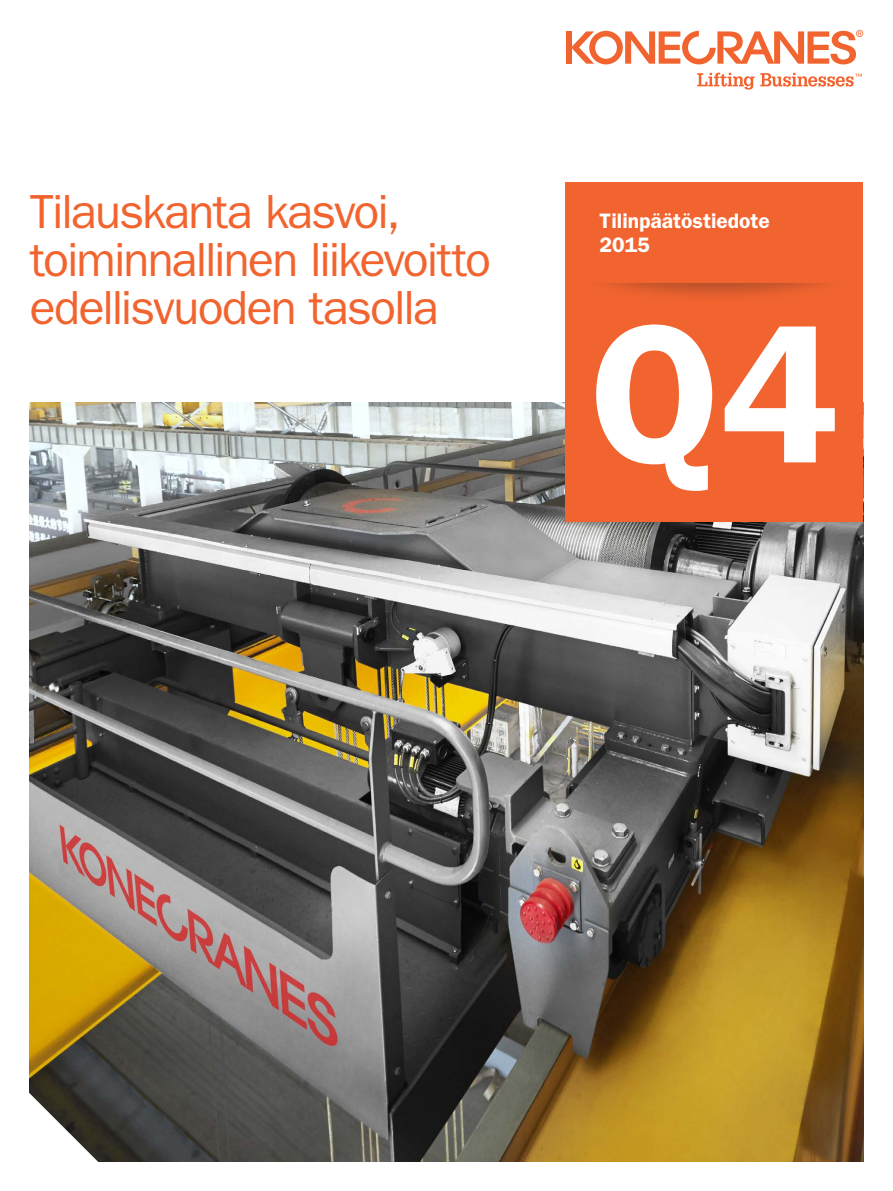
<style>
.page{position:relative;width:893px;height:1191px;background:#fff}
.page>*{position:absolute;margin:0;border:0;box-sizing:border-box;transform-origin:0 0}
.t1{font:600 198px "ITC Franklin Gothic Std";color:#fff}
.t2{font:48px/48px "ITC Franklin Gothic Std";letter-spacing:-.04em;color:#f2642f}
.t3{font:600 21px "ITC Franklin Gothic Std";color:#fff}
</style>
<div class="page">
<img style="left:30px;top:403px;width:833px;height:758px">
<div style="left:566px;top:31px;width:5px;height:33px;background:#f2642f"></div>
<svg style="left:571px;top:30px;width:292px;height:34px"></svg>
<svg style="left:697px;top:73px;width:57px;height:17px"></svg>
<svg style="left:760px;top:73px;width:102px;height:14px"></svg>
<div style="left:566px;top:182px;width:297px;height:339px;background:#f2642f"></div>
<div style="left:575px;top:225px;width:281px;height:79px;background:#231f20;opacity:.3"></div>
<div style="left:566px;top:215px;width:297px;height:68px;background:#f2642f"></div>
<svg style="left:29px;top:1063px;width:98px;height:99px"></svg>
<p class="t2" style="left:30px;top:187px;width:463px">Tilauskanta kasvoi, toiminnallinen liikevoitto edellisvuoden tasolla</p>
<p class="t3" style="left:600px;top:208px;width:172px">Tilinpäätöstiedote</p>
<p class="t3" style="left:600px;top:232px;width:52px">2015</p>
<p class="t1" style="left:590px;top:277px;width:251px">Q4</p>
</div>
